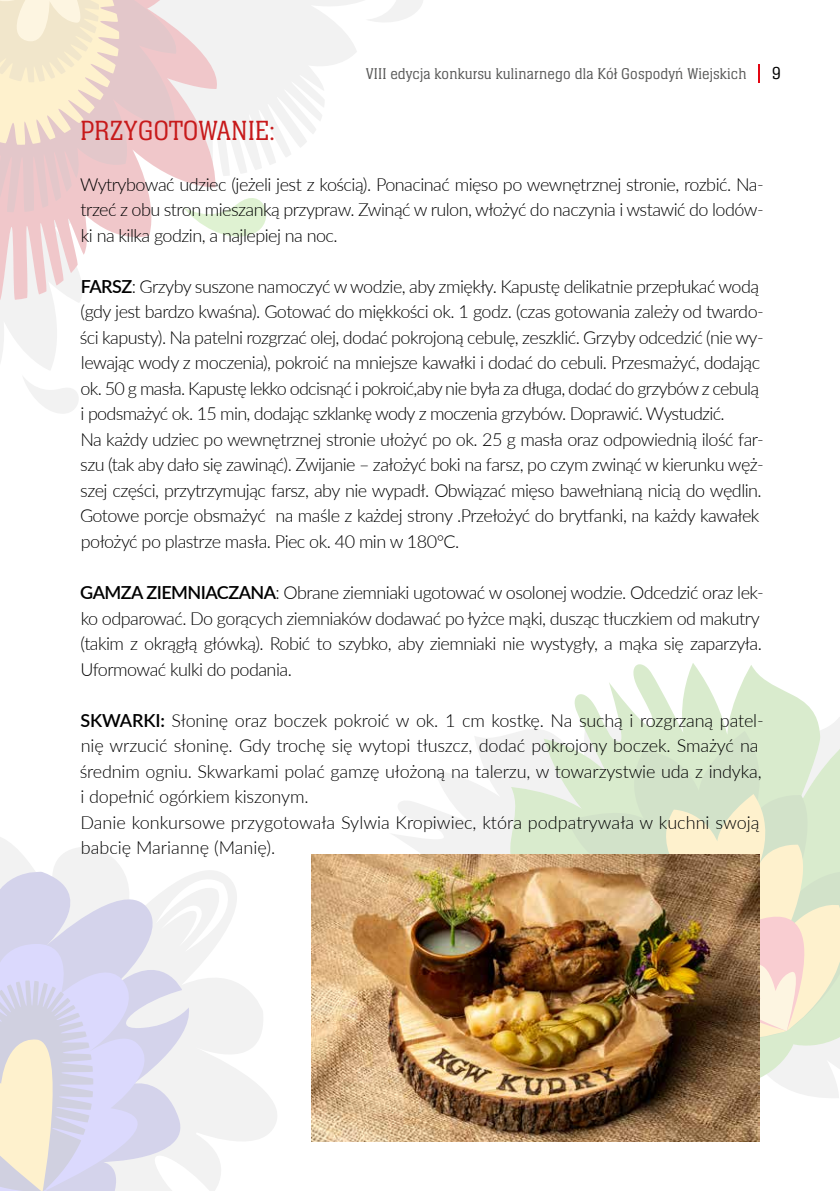
<style>
.page{position:relative;width:840px;height:1191px;background:#fff}
.page>*{position:absolute;margin:0;border:0;box-sizing:border-box;transform-origin:0 0}
.t1{font:300 28.8px "Neue Aachen Pro";letter-spacing:-.005em;color:#c71a1b}
.t2{font:300 18px/25.6px "Lato";letter-spacing:-.03em;color:#000}
.t3{font:300 18px/25.6px "Lato";letter-spacing:-.01em;color:#000}
.t4{font:300 18px "Neue Aachen Pro";color:#000}
.t5{font:300 16.2px "Neue Aachen Pro";letter-spacing:.01em;color:#575756}
.s1{font-weight:600}
</style>
<div class="page">
<svg style="left:327px;top:0;width:37px;height:66px"></svg>
<svg style="left:369px;top:0;width:54px;height:22px"></svg>
<svg style="left:0;top:0;width:327px;height:414px"></svg>
<svg style="left:193px;top:870px;width:84px;height:319px"></svg>
<svg style="left:193px;top:897px;width:22px;height:294px;fill:#f2f2f2"></svg>
<svg style="left:0;top:837px;width:193px;height:82px"></svg>
<svg style="left:160px;top:919px;width:38px;height:272px;fill:#f2f2f2"></svg>
<svg style="left:0;top:891px;width:160px;height:300px"></svg>
<svg style="left:392px;top:736px;width:108px;height:118px"></svg>
<div style="left:445px;top:784px;width:55px;height:70px;background:#f2f2f2"></div>
<svg style="left:500px;top:663px;width:339px;height:425px"></svg>
<svg style="left:568px;top:731px;width:271px;height:123px;fill:#d9ebcd"></svg>
<svg style="left:613px;top:794px;width:226px;height:20px;fill:#d2e2c9"></svg>
<svg style="left:580px;top:814px;width:259px;height:263px"></svg>
<img style="left:312px;top:854px;width:447px;height:287px">
<svg style="left:758px;top:64px;width:1px;height:18px"></svg>
<p class="t5" style="left:365px;top:65px;width:382px">VIII edycja konkursu kulinarnego dla Kół Gospodyń Wiejskich</p>
<p class="t4" style="left:771px;top:64px;width:10px">9</p>
<h1 class="t1" style="left:80px;top:115px;width:196px">PRZYGOTOWANIE:</h1>
<p class="t2" style="left:80px;top:171px;width:684px;text-align:justify">Wytrybować udziec (jeżeli jest z kością). Ponacinać mięso po wewnętrznej stronie, rozbić. Na&shy;trzeć z obu stron mieszanką przypraw. Zwinąć w rulon, włożyć do naczynia i wstawić do lodów&shy;ki na kilka godzin, a najlepiej na noc.</p>
<p class="t2" style="left:80px;top:273px;width:685px"><span class="s1">FARSZ</span>: Grzyby suszone namoczyć w wodzie, aby zmiękły. Kapustę delikatnie przepłukać wodą (gdy jest bardzo kwaśna). Gotować do miękkości ok. 1 godz. (czas gotowania zależy od twardo&shy;ści kapusty). Na patelni rozgrzać olej, dodać pokrojoną cebulę, zeszklić. Grzyby odcedzić (nie wy&shy;lewając wody z moczenia), pokroić na mniejsze kawałki i dodać do cebuli. Przesmażyć, dodając ok. 50 g masła. Kapustę lekko odcisnąć i pokroić,aby nie była za długa, dodać do grzybów z cebulą i podsmażyć ok. 15 min, dodając szklankę wody z moczenia grzybów. Doprawić. Wystudzić.<br>Na każdy udziec po wewnętrznej stronie ułożyć po ok. 25 g masła oraz odpowiednią ilość far&shy;szu (tak aby dało się zawinąć). Zwijanie – założyć boki na farsz, po czym zwinąć w kierunku węż&shy;szej części, przytrzymując farsz, aby nie wypadł. Obwiązać mięso bawełnianą nicią do wędlin.<br>Gotowe porcje obsmażyć na maśle z każdej strony .Przełożyć do brytfanki, na każdy kawałek położyć po plastrze masła. Piec ok. 40 min w 180°C.</p>
<p class="t2" style="left:80px;top:579px;width:684px"><span class="s1">GAMZA ZIEMNIACZANA</span>: Obrane ziemniaki ugotować w osolonej wodzie. Odcedzić oraz lek&shy;ko odparować. Do gorących ziemniaków dodawać po łyżce mąki, dusząc tłuczkiem od makutry (takim z okrągłą główką). Robić to szybko, aby ziemniaki nie wystygły, a mąka się zaparzyła.<br>Uformować kulki do podania.</p>
<p class="t3" style="left:80px;top:706px;width:685px"><span class="s1">SKWARKI:</span> Słoninę oraz boczek pokroić w ok. 1 cm kostkę. Na suchą i rozgrzaną patel&shy;nię wrzucić słoninę. Gdy trochę się wytopi tłuszcz, dodać pokrojony boczek. Smażyć na średnim ogniu. Skwarkami polać gamzę ułożoną na talerzu, w towarzystwie uda z indyka, i dopełnić ogórkiem kiszonym.<br>Danie konkursowe przygotowała Sylwia Kropiwiec, która podpatrywała w kuchni swoją babcię Mariannę (Manię).</p>
</div>
